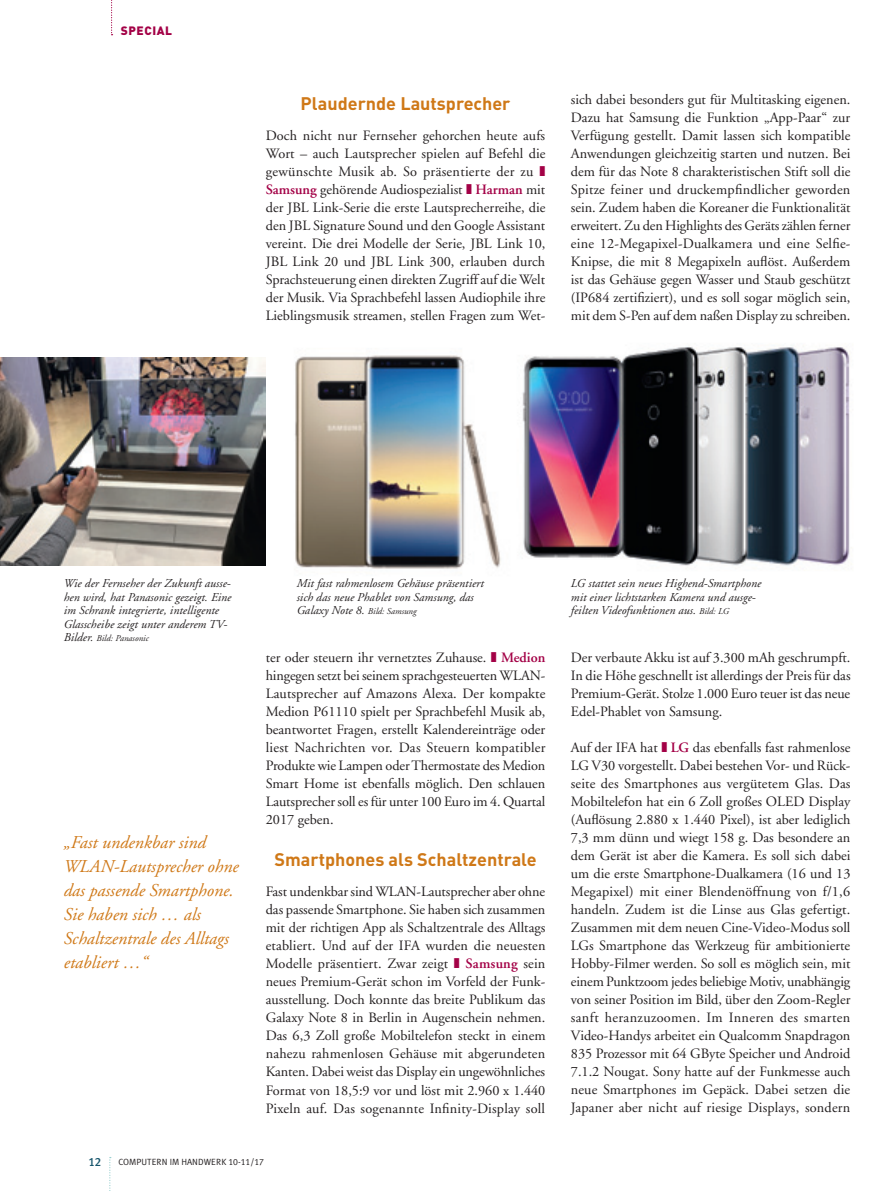
<style>
.page{position:relative;width:893px;height:1191px;background:#fff}
.page>*{position:absolute;margin:0;border:0;box-sizing:border-box;transform-origin:0 0}
._2_Autor_nach_Einlei{font:italic 18px/24px "Adobe Garamond LT";color:#cf7817}
._3_Sub_med__mittelgr{font:700 18px "DINOT";color:#cf7817}
._3_Fließtext{font:14.25px/18px "Adobe Garamond LT";color:#231f20;text-align:justify}
._4_Bildlegende{font:italic 12px/13.5px "Adobe Garamond LT";letter-spacing:.005em;color:#231f20}
._2_Einleitung_10_pt{font:900 12px "DINOT";letter-spacing:.05em;color:#a30146}
._3_Fließtext-2{font:12px "Meta Plus Medium Caps";color:#16556c}
._2_Einleitung_10_pt-2{font:9px "Meta Plus Normal Caps";color:#231f20}
._4_Bildlegende-2{font:italic 9px "Adobe Garamond LT";letter-spacing:.005em;color:#231f20}
.s1{color:#a30146}
.s2{font-weight:600;color:#a30146}
.s3{font-size:12px}
.s4{font-size:9px}
</style>
<div class="page">
<img style="left:522px;top:345px;width:328px;height:221px">
<img style="left:295px;top:355px;width:206px;height:214px">
<svg style="left:109px;top:1157px;width:2px;height:34px"></svg>
<svg style="left:111px;top:0;width:2px;height:35px"></svg>
<img style="left:0;top:357px;width:266px;height:208px">
<p class="_2_Einleitung_10_pt" style="left:121px;top:22px;width:53px">SPECIAL</p>
<p class="_3_Sub_med__mittelgr" style="left:301px;top:91px;width:211px">Plaudernde Lautsprecher</p>
<p class="_3_Fließtext" style="left:266px;top:126px;width:281px">Doch nicht nur Fernseher gehorchen heute aufs Wort – auch Lautsprecher spielen auf Befehl die gewünschte Musik ab. So präsentierte der zu <span class="s1">❚ </span><span class="s2">Samsung</span> gehörende Audiospezialist <span class="s1">❚</span> <span class="s2">Harman</span> mit der JBL Link-Serie die erste Lautsprecherreihe, die den JBL Signature Sound und den Google Assistant vereint. Die drei Modelle der Serie, JBL Link 10, JBL Link 20 und JBL Link 300, erlauben durch Sprachsteuerung einen direkten Zugriff auf die Welt der Musik. Via Sprachbefehl lassen Audiophile ihre Lieblingsmusik streamen, stellen Fragen zum Wet-</p>
<p class="_3_Fließtext" style="left:571px;top:90px;width:281px">sich dabei besonders gut für Multitasking eigenen.<br>Dazu hat Samsung die Funktion „App-Paar“ zur Verfügung gestellt. Damit lassen sich kompatible Anwendungen gleichzeitig starten und nutzen. Bei dem für das Note 8 charakteristischen Stift soll die Spitze feiner und druckempfindlicher geworden sein. Zudem haben die Koreaner die Funktionalität erweitert. Zu den Highlights des Geräts zählen ferner eine 12-Megapixel-Dualkamera und eine Selfie-Knipse, die mit 8 Megapixeln auflöst. Außerdem ist das Gehäuse gegen Wasser und Staub geschützt (IP684 zertifiziert), und es soll sogar möglich sein, mit dem S-Pen auf dem naßen Display zu schreiben.</p>
<p class="_4_Bildlegende" style="left:64px;top:576px;width:169px">Wie der Fernseher der Zukunft ausse&shy;hen wird, hat Panasonic gezeigt. Eine im Schrank integrierte, intelligente Glasscheibe zeigt unter anderem TV-</p>
<p class="_4_Bildlegende-2" style="left:64px;top:633px;width:87px"><span class="s3">Bilder.</span> Bild: Panasonic</p>
<p class="_2_Autor_nach_Einlei" style="left:64px;top:830px;width:176px">„Fast undenkbar sind<br>WLAN-Lautsprecher ohne das passende Smartphone.<br>Sie haben sich … als<br>Schaltzentrale des Alltags etabliert …“</p>
<p class="_4_Bildlegende" style="left:297px;top:576px;width:189px">Mit fast rahmenlosem Gehäuse präsentiert sich das neue Phablet von Samsung, das</p>
<p class="_4_Bildlegende" style="left:297px;top:603px;width:121px">Galaxy Note 8. <span class="s4">Bild: Samsung</span></p>
<p class="_3_Fließtext" style="left:266px;top:648px;width:281px">ter oder steuern ihr vernetztes Zuhause. <span class="s1">❚</span> <span class="s2">Medion </span>hingegen setzt bei seinem sprachgesteuerten WLAN-Lautsprecher auf Amazons Alexa. Der kompakte Medion P61110 spielt per Sprachbefehl Musik ab, beantwortet Fragen, erstellt Kalendereinträge oder liest Nachrichten vor. Das Steuern kompatibler Produkte wie Lampen oder Thermostate des Medion Smart Home ist ebenfalls möglich. Den schlauen Lautsprecher soll es für unter 100 Euro im 4. Quartal 2017 geben.</p>
<p class="_3_Sub_med__mittelgr" style="left:275px;top:847px;width:263px">Smartphones als Schaltzentrale</p>
<p class="_3_Fließtext" style="left:266px;top:882px;width:281px">Fast undenkbar sind WLAN-Lautsprecher aber ohne das passende Smartphone. Sie haben sich zusammen mit der richtigen App als Schaltzentrale des Alltags etabliert. Und auf der IFA wurden die neuesten Modelle präsentiert. Zwar zeigt <span class="s1">❚</span> <span class="s2">Samsung</span> sein neues Premium-Gerät schon im Vorfeld der Funk&shy;ausstellung. Doch konnte das breite Publikum das Galaxy Note 8 in Berlin in Augenschein nehmen.<br>Das 6,3 Zoll große Mobiltelefon steckt in einem nahezu rahmenlosen Gehäuse mit abgerundeten Kanten. Dabei weist das Display ein ungewöhnliches Format von 18,5:9 vor und löst mit 2.960 x 1.440<br>Pixeln auf. Das sogenannte Infinity-Display soll</p>
<p class="_3_Fließtext-2" style="left:88px;top:1154px;width:14px">12</p>
<p class="_2_Einleitung_10_pt-2" style="left:118px;top:1157px;width:147px">COMPUTERN IM HANDWERK 10-11/17</p>
<p class="_4_Bildlegende" style="left:571px;top:576px;width:192px">LG stattet sein neues Highend-Smartphone mit einer lichtstarken Kamera und ausge&shy;feilten Videofunktionen aus. <span class="s4">Bild: LG</span></p>
<p class="_3_Fließtext" style="left:571px;top:648px;width:281px">Der verbaute Akku ist auf 3.300 mAh geschrumpft.<br>In die Höhe geschnellt ist allerdings der Preis für das Premium-Gerät. Stolze 1.000 Euro teuer ist das neue Edel-Phablet von Samsung.</p>
<p class="_3_Fließtext" style="left:571px;top:738px;width:281px">Auf der IFA hat <span class="s1">❚</span> <span class="s2">LG</span> das ebenfalls fast rahmenlose LG V30 vorgestellt. Dabei bestehen Vor- und Rück&shy;seite des Smartphones aus vergütetem Glas. Das Mobiltelefon hat ein 6 Zoll großes OLED Display (Auflösung 2.880 x 1.440 Pixel), ist aber lediglich 7,3 mm dünn und wiegt 158 g. Das besondere an dem Gerät ist aber die Kamera. Es soll sich dabei um die erste Smartphone-Dualkamera (16 und 13<br>Megapixel) mit einer Blendenöffnung von f/1,6 handeln. Zudem ist die Linse aus Glas gefertigt.<br>Zusammen mit dem neuen Cine-Video-Modus soll LGs Smartphone das Werkzeug für ambitionierte Hobby-Filmer werden. So soll es möglich sein, mit einem Punktzoom jedes beliebige Motiv, unabhängig von seiner Position im Bild, über den Zoom-Regler sanft heranzuzoomen. Im Inneren des smarten Video-Handys arbeitet ein Qualcomm Snapdragon 835 Prozessor mit 64 GByte Speicher und Android 7.1.2 Nougat. Sony hatte auf der Funkmesse auch neue Smartphones im Gepäck. Dabei setzen die Japaner aber nicht auf riesige Displays, sondern</p>
</div>
